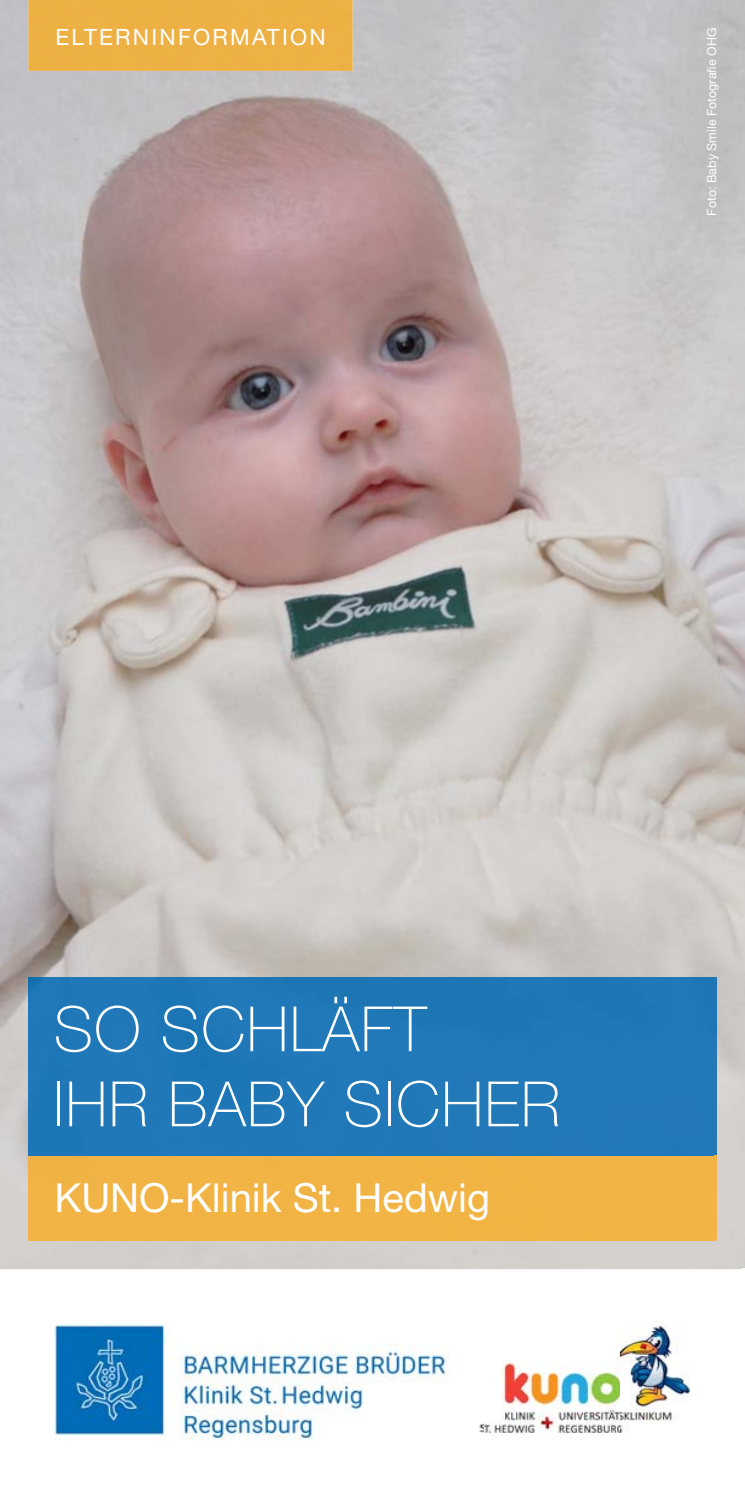
<style>
.page{position:relative;width:745px;height:1489px;background:#fff}
.page>*{position:absolute;margin:0;border:0;box-sizing:border-box;transform-origin:0 0}
.t1{font:100 62.5px/75px "Helvetica Neue";letter-spacing:.02em;color:#fff}
.t2{font:40px "Helvetica Neue";color:#fff}
.t3{font:22.5px "Helvetica Neue";letter-spacing:.1em;color:#fff}
.t4{font:12.5px "Helvetica Neue";color:#fff}
</style>
<div class="page">
<img style="left:54px;top:1324px;width:429px;height:116px">
<img style="left:478px;top:1325px;width:211px;height:107px">
<img style="left:0;top:0;width:744px;height:1269px">
<div style="left:28px;top:0;width:324px;height:71px;background:#eeb044"></div>
<img style="left:28px;top:977px;width:688px;height:263px">
<h3 class="t3" style="left:55px;top:28px;width:272px">ELTERNINFORMATION</h3>
<p class="t4" style="left:706px;top:215px;width:189px;rotate:-90deg">Foto: Baby Smile Fotografie OHG</p>
<h1 class="t1" style="left:54px;top:997px;width:508px">SO SCHLÄFT<br>IHR BABY SICHER</h1>
<h2 class="t2" style="left:55px;top:1183px;width:436px">KUNO-Klinik St. Hedwig</h2>
</div>
